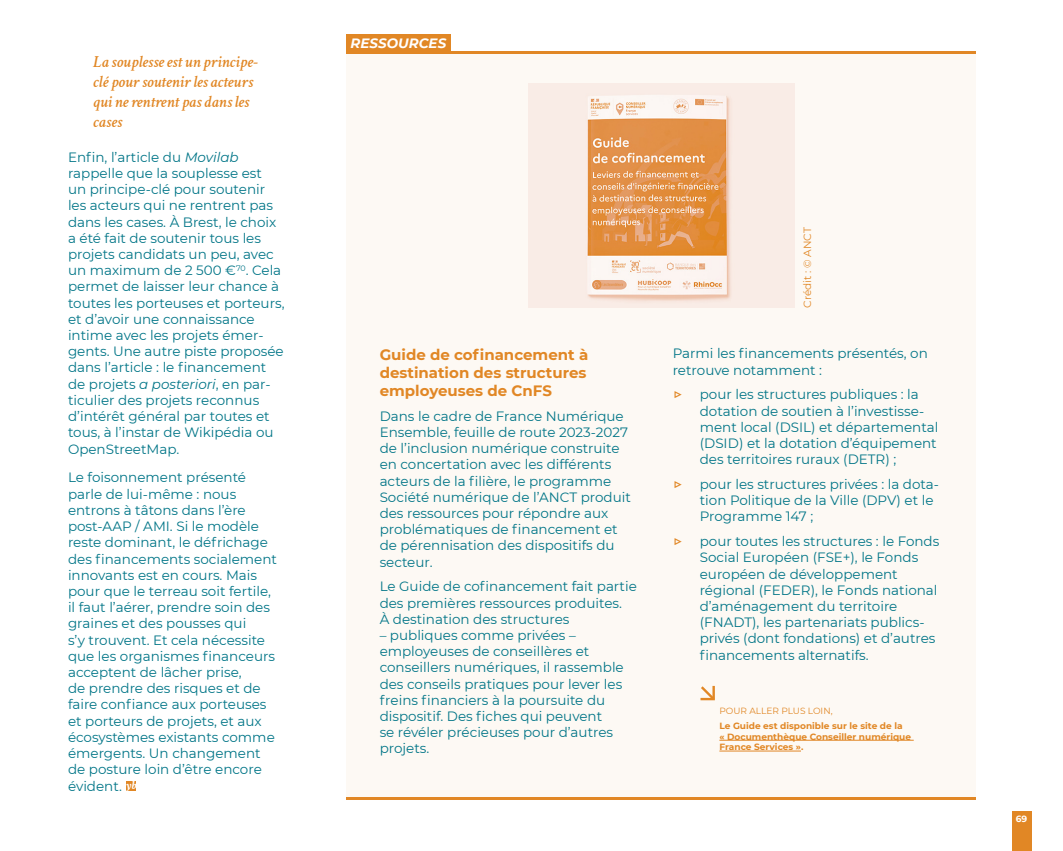
<style>
.page{position:relative;width:1063px;height:851px;background:#fff}
.page>*{position:absolute;margin:0;border:0;box-sizing:border-box;transform-origin:0 0}
.t1{font:italic 600 16.5px/19.8px "Crimson Text";color:#e18725}
.t2{font:700 15px/18px "Montserrat";color:#e18725}
.t3{font:13.5px/16.2px "Montserrat";color:#017587}
.t4{font:italic 700 13.5px "Montserrat";color:#fff}
.t5{font:italic 700 12px "Crimson Text";color:#fff}
.Note_de_bas_de_page{font:10.5px "Montserrat";color:#e18725}
.Note_de_bas_de_page-2{font:700 9px/10.8px "Montserrat";color:#e18725}
.Note_de_bas_de_page-3{font:9px "Montserrat";color:#e18725}
.t6{font:700 9px "Montserrat";color:#fff}
.s1{font-style:italic}
.s2{font-weight:700;font-size:16.5px;color:#e18725}
</style>
<div class="page">
<div style="left:1012px;top:810px;width:19px;height:40px;background:#e18725"></div>
<div style="left:126px;top:781px;width:10px;height:9px;background:#e18725"></div>
<div style="left:347px;top:53px;width:629px;height:744px;background:#fdf9f4"></div>
<hr style="left:347px;top:51px;width:629px;height:2px;background:#e18725">
<hr style="left:347px;top:797px;width:629px;height:2px;background:#e18725">
<div style="left:347px;top:35px;width:104px;height:17px;background:#e18725"></div>
<img style="left:529px;top:84px;width:265px;height:224px">
<hr style="left:719px;top:739px;width:195px;height:1px;background:#e18725">
<hr style="left:719px;top:750px;width:82px;height:1px;background:#e18725">
<svg style="left:700px;top:685px;width:15px;height:16px"></svg>
<p class="t1" style="left:93px;top:51px;width:167px">La souplesse est un principe&shy;clé pour soutenir les acteurs qui ne rentrent pas dans les cases</p>
<p class="t3" style="left:68px;top:148px;width:218px">Enfin, l’article du <span class="s1">Movilab </span>rappelle que la souplesse est<br>un principe-clé pour soutenir les acteurs qui ne rentrent pas dans les cases. À Brest, le choix a été fait de soutenir tous les projets candidats un peu, avec un maximum de 2 500 €<sup>70</sup>. Cela permet de laisser leur chance à toutes les porteuses et porteurs, et d’avoir une connaissance intime avec les projets émer&shy;gents. Une autre piste proposée dans l’article : le financement de projets <span class="s1">a posteriori</span>, en par&shy;ticulier des projets reconnus d’intérêt général par toutes et tous, à l’instar de Wikipédia ou<br>OpenStreetMap.</p>
<p class="t3" style="left:68px;top:469px;width:211px">Le foisonnement présenté parle de lui-même : nous entrons à tâtons dans l’ère post-AAP / AMI. Si le modèle reste dominant, le défrichage des financements socialement innovants est en cours. Mais pour que le terreau soit fertile, il faut l’aérer, prendre soin des graines et des pousses qui<br>s’y trouvent. Et cela nécessite que les organismes financeurs acceptent de lâcher prise,<br>de prendre des risques et de faire confiance aux porteuses et porteurs de projets, et aux écosystèmes existants comme émergents. Un changement de posture loin d’être encore évident.</p>
<p class="t5" style="left:125px;top:776px;width:13px">yb</p>
<p class="t4" style="left:351px;top:34px;width:97px">RESSOURCES</p>
<p class="t2" style="left:380px;top:345px;width:210px">Guide de cofinancement à destination des structures employeuses de CnFS</p>
<p class="t3" style="left:380px;top:407px;width:253px">Dans le cadre de France Numérique Ensemble, feuille de route 2023-2027 de l’inclusion numérique construite en concertation avec les différents acteurs de la filière, le programme Société numérique de l’ANCT produit des ressources pour répondre aux problématiques de financement et de pérennisation des dispositifs du secteur.</p>
<p class="t3" style="left:380px;top:578px;width:259px">Le Guide de cofinancement fait partie des premières ressources produites.<br>À destination des structures</p>
<p class="t3" style="left:380px;top:626px;width:246px">– publiques comme privées – employeuses de conseillères et conseillers numériques, il rassemble des conseils pratiques pour lever les freins financiers à la poursuite du dispositif. Des fiches qui peuvent<br>se révéler précieuses pour d’autres projets.</p>
<p class="Note_de_bas_de_page" style="left:800px;top:308px;width:82px;rotate:-90deg">Crédit : © ANCT</p>
<p class="t3" style="left:673px;top:345px;width:257px">Parmi les financements présentés, on retrouve notamment :</p>
<p class="t3" style="left:700px;top:386px;width:240px;text-indent:-27px"><span class="s2">▷</span> pour les structures publiques : la dotation de soutien à l’investisse&shy;ment local (DSIL) et départemental (DSID) et la dotation d’équipement des territoires ruraux (DETR) ;</p>
<p class="t3" style="left:700px;top:475px;width:241px;text-indent:-27px"><span class="s2">▷</span> pour les structures privées : la dota&shy;tion Politique de la Ville (DPV) et le<br>Programme 147 ;</p>
<p class="t3" style="left:700px;top:532px;width:241px;text-indent:-27px"><span class="s2">▷</span> pour toutes les structures : le Fonds Social Européen (FSE+), le Fonds européen de développement régional (FEDER), le Fonds national d’aménagement du territoire (FNADT), les partenariats publics&shy;privés (dont fondations) et d’autres financements alternatifs.</p>
<p class="Note_de_bas_de_page-3" style="left:719px;top:704px;width:115px">POUR ALLER PLUS LOIN,</p>
<p class="Note_de_bas_de_page-2" style="left:719px;top:719px;width:193px">Le Guide est disponible sur le site de la<br>« Documenthèque Conseiller numérique<br>France Services ».</p>
<p class="t6" style="left:1016px;top:811px;width:13px">69</p>
</div>
